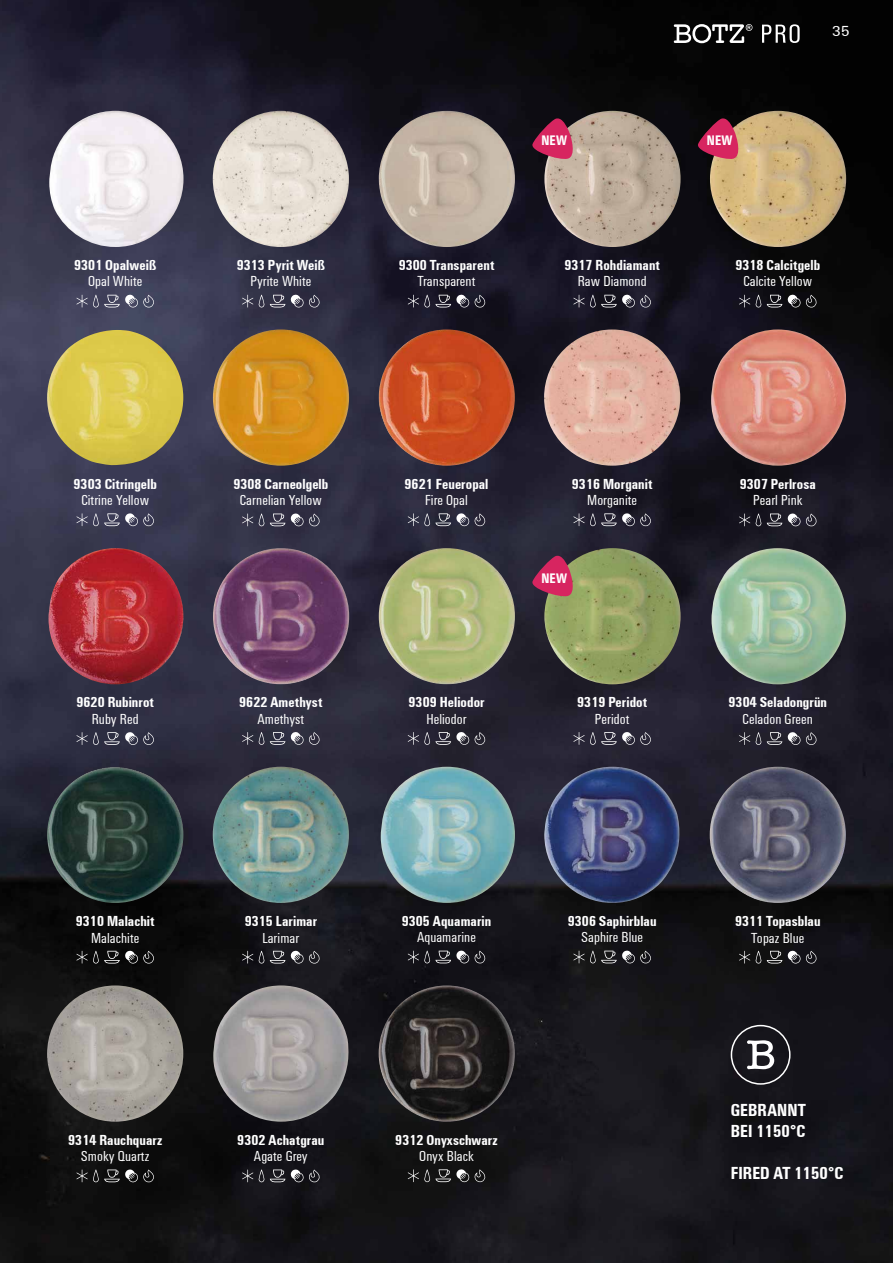
<style>
.page{position:relative;width:893px;height:1263px;background:#fff}
.page>*{position:absolute;margin:0;border:0;box-sizing:border-box;transform-origin:0 0}
.t1{font:700 18px/21px "Weidmueller Condensed";letter-spacing:.005em;color:#fff}
.t2{font:700 15px "Weidmueller Condensed";letter-spacing:.005em;color:#fff}
.t3{font:15px "Weidmueller Condensed";letter-spacing:.005em;color:#fff}
.t4{font:15px "Weidmueller";color:#fff}
.t5{font:700 14.25px "Weidmueller Condensed";letter-spacing:.01em;color:#fff}
</style>
<div class="page">
<img style="left:0;top:0;width:893px;height:1263px">
<svg style="left:762px;top:24px;width:38px;height:19px"></svg>
<svg style="left:674px;top:24px;width:78px;height:19px"></svg>
<svg style="left:408px;top:1169px;width:61px;height:13px"></svg>
<svg style="left:475px;top:1169px;width:11px;height:13px"></svg>
<img style="left:379px;top:985px;width:136px;height:137px;border-radius:68px">
<img style="left:47px;top:985px;width:136px;height:137px;border-radius:68px">
<svg style="left:76px;top:1169px;width:79px;height:13px"></svg>
<svg style="left:242px;top:1169px;width:11px;height:13px"></svg>
<svg style="left:259px;top:1169px;width:5px;height:13px"></svg>
<svg style="left:270px;top:1169px;width:50px;height:13px"></svg>
<img style="left:213px;top:985px;width:136px;height:137px">
<svg style="left:747px;top:1040px;width:27px;height:29px"></svg>
<div style="left:731px;top:1025px;width:59px;height:60px;border:2px solid #fff;border-radius:50%"></div>
<svg style="left:739px;top:951px;width:11px;height:12px"></svg>
<svg style="left:756px;top:951px;width:5px;height:12px"></svg>
<svg style="left:767px;top:951px;width:50px;height:12px"></svg>
<img style="left:710px;top:767px;width:136px;height:136px;border-radius:68px">
<svg style="left:408px;top:950px;width:61px;height:13px"></svg>
<svg style="left:475px;top:951px;width:11px;height:12px"></svg>
<img style="left:381px;top:767px;width:134px;height:136px">
<svg style="left:76px;top:951px;width:79px;height:12px"></svg>
<img style="left:47px;top:767px;width:136px;height:136px;border-radius:68px">
<img style="left:213px;top:767px;width:136px;height:136px;border-radius:68px">
<svg style="left:242px;top:951px;width:11px;height:12px"></svg>
<svg style="left:259px;top:951px;width:5px;height:12px"></svg>
<svg style="left:270px;top:951px;width:50px;height:12px"></svg>
<svg style="left:573px;top:950px;width:79px;height:13px"></svg>
<img style="left:544px;top:767px;width:136px;height:136px">
<svg style="left:739px;top:513px;width:11px;height:13px"></svg>
<svg style="left:756px;top:513px;width:5px;height:13px"></svg>
<svg style="left:767px;top:513px;width:50px;height:13px"></svg>
<img style="left:711px;top:329px;width:135px;height:137px">
<svg style="left:408px;top:513px;width:61px;height:13px"></svg>
<svg style="left:475px;top:513px;width:11px;height:13px"></svg>
<img style="left:379px;top:329px;width:136px;height:137px;border-radius:68px">
<svg style="left:76px;top:513px;width:79px;height:13px"></svg>
<img style="left:47px;top:330px;width:136px;height:135px">
<svg style="left:242px;top:513px;width:11px;height:13px"></svg>
<svg style="left:259px;top:513px;width:5px;height:13px"></svg>
<svg style="left:270px;top:513px;width:50px;height:13px"></svg>
<img style="left:213px;top:329px;width:136px;height:137px;border-radius:68px">
<img style="left:544px;top:329px;width:136px;height:137px;border-radius:68px">
<svg style="left:573px;top:513px;width:79px;height:13px"></svg>
<svg style="left:739px;top:295px;width:11px;height:12px"></svg>
<svg style="left:756px;top:295px;width:5px;height:12px"></svg>
<svg style="left:767px;top:295px;width:50px;height:12px"></svg>
<img style="left:710px;top:111px;width:136px;height:136px;border-radius:68px">
<svg style="left:408px;top:295px;width:61px;height:12px"></svg>
<svg style="left:475px;top:295px;width:11px;height:12px"></svg>
<img style="left:379px;top:111px;width:136px;height:136px;border-radius:68px">
<svg style="left:76px;top:295px;width:79px;height:12px"></svg>
<img style="left:49px;top:111px;width:135px;height:136px">
<svg style="left:242px;top:295px;width:11px;height:12px"></svg>
<svg style="left:259px;top:295px;width:5px;height:12px"></svg>
<svg style="left:270px;top:295px;width:50px;height:12px"></svg>
<img style="left:213px;top:111px;width:136px;height:136px;border-radius:68px">
<svg style="left:573px;top:295px;width:79px;height:12px"></svg>
<svg style="left:739px;top:732px;width:11px;height:13px"></svg>
<svg style="left:756px;top:732px;width:5px;height:13px"></svg>
<svg style="left:767px;top:732px;width:50px;height:13px"></svg>
<img style="left:711px;top:548px;width:135px;height:136px">
<svg style="left:408px;top:732px;width:61px;height:13px"></svg>
<svg style="left:475px;top:732px;width:11px;height:13px"></svg>
<img style="left:379px;top:548px;width:136px;height:136px;border-radius:68px">
<svg style="left:76px;top:732px;width:79px;height:13px"></svg>
<img style="left:49px;top:548px;width:134px;height:136px">
<svg style="left:242px;top:732px;width:11px;height:13px"></svg>
<svg style="left:259px;top:732px;width:5px;height:13px"></svg>
<svg style="left:270px;top:732px;width:50px;height:13px"></svg>
<img style="left:213px;top:548px;width:136px;height:136px;border-radius:68px">
<svg style="left:573px;top:732px;width:79px;height:13px"></svg>
<img style="left:544px;top:548px;width:137px;height:136px;border-radius:68px">
<img style="left:544px;top:111px;width:137px;height:136px">
<svg style="left:530px;top:117px;width:46px;height:44px;background:#932f4f"></svg>
<svg style="left:695px;top:117px;width:47px;height:44px;background:#932f48"></svg>
<svg style="left:530px;top:555px;width:46px;height:43px;background:#993654"></svg>
<p class="t2" style="left:74px;top:254px;width:84px">9301 Opalweiß</p>
<p class="t3" style="left:88px;top:272px;width:56px">Opal White</p>
<p class="t2" style="left:237px;top:254px;width:90px">9313 Pyrit Weiß</p>
<p class="t3" style="left:250px;top:272px;width:62px">Pyrite White</p>
<p class="t2" style="left:399px;top:254px;width:97px">9300 Transparent</p>
<p class="t3" style="left:417px;top:272px;width:60px">Transparent</p>
<p class="t5" style="left:541px;top:130px;width:27px">NEW</p>
<p class="t5" style="left:707px;top:130px;width:27px">NEW</p>
<p class="t4" style="left:832px;top:21px;width:20px">35</p>
<p class="t2" style="left:564px;top:254px;width:97px">9317 Rohdiamant</p>
<p class="t3" style="left:578px;top:272px;width:70px">Raw Diamond</p>
<p class="t2" style="left:735px;top:254px;width:86px">9318 Calcitgelb</p>
<p class="t3" style="left:743px;top:272px;width:70px">Calcite Yellow</p>
<p class="t2" style="left:74px;top:473px;width:85px">9303 Citringelb</p>
<p class="t3" style="left:81px;top:490px;width:69px">Citrine Yellow</p>
<p class="t2" style="left:76px;top:692px;width:79px">9620 Rubinrot</p>
<p class="t3" style="left:92px;top:709px;width:48px">Ruby Red</p>
<p class="t2" style="left:233px;top:473px;width:96px">9308 Carneolgelb</p>
<p class="t3" style="left:240px;top:491px;width:83px">Carnelian Yellow</p>
<p class="t2" style="left:239px;top:692px;width:85px">9622 Amethyst</p>
<p class="t3" style="left:257px;top:709px;width:48px">Amethyst</p>
<p class="t2" style="left:405px;top:473px;width:85px">9621 Feueropal</p>
<p class="t3" style="left:425px;top:490px;width:44px">Fire Opal</p>
<p class="t2" style="left:409px;top:692px;width:77px">9309 Heliodor</p>
<p class="t3" style="left:426px;top:709px;width:42px">Heliodor</p>
<p class="t2" style="left:572px;top:473px;width:82px">9316 Morganit</p>
<p class="t3" style="left:587px;top:490px;width:51px">Morganite</p>
<p class="t5" style="left:541px;top:568px;width:27px">NEW</p>
<p class="t2" style="left:577px;top:692px;width:71px">9319 Peridot</p>
<p class="t3" style="left:595px;top:709px;width:36px">Peridot</p>
<p class="t2" style="left:740px;top:473px;width:78px">9307 Perlrosa</p>
<p class="t3" style="left:753px;top:491px;width:51px">Pearl Pink</p>
<p class="t2" style="left:729px;top:692px;width:100px">9304 Seladongrün</p>
<p class="t3" style="left:743px;top:709px;width:72px">Celadon Green</p>
<p class="t2" style="left:76px;top:910px;width:80px">9310 Malachit</p>
<p class="t3" style="left:91px;top:928px;width:50px">Malachite</p>
<p class="t2" style="left:68px;top:1129px;width:96px">9314 Rauchquarz</p>
<p class="t3" style="left:81px;top:1146px;width:70px">Smoky Quartz</p>
<p class="t2" style="left:245px;top:910px;width:74px">9315 Larimar</p>
<p class="t3" style="left:262px;top:928px;width:38px">Larimar</p>
<p class="t2" style="left:402px;top:910px;width:91px">9305 Aquamarin</p>
<p class="t3" style="left:417px;top:928px;width:60px">Aquamarine</p>
<p class="t2" style="left:568px;top:910px;width:90px">9306 Saphirblau</p>
<p class="t3" style="left:581px;top:928px;width:64px">Saphire Blue</p>
<p class="t2" style="left:237px;top:1129px;width:89px">9302 Achatgrau</p>
<p class="t3" style="left:254px;top:1146px;width:55px">Agate Grey</p>
<p class="t2" style="left:395px;top:1129px;width:104px">9312 Onyxschwarz</p>
<p class="t3" style="left:419px;top:1146px;width:56px">Onyx Black</p>
<p class="t2" style="left:735px;top:910px;width:87px">9311 Topasblau</p>
<p class="t3" style="left:751px;top:928px;width:55px">Topaz Blue</p>
<p class="t1" style="left:731px;top:1099px;width:77px">GEBRANNT<br>BEI 1150°C</p>
<p class="t1" style="left:731px;top:1162px;width:114px">FIRED AT 1150°C</p>
</div>
